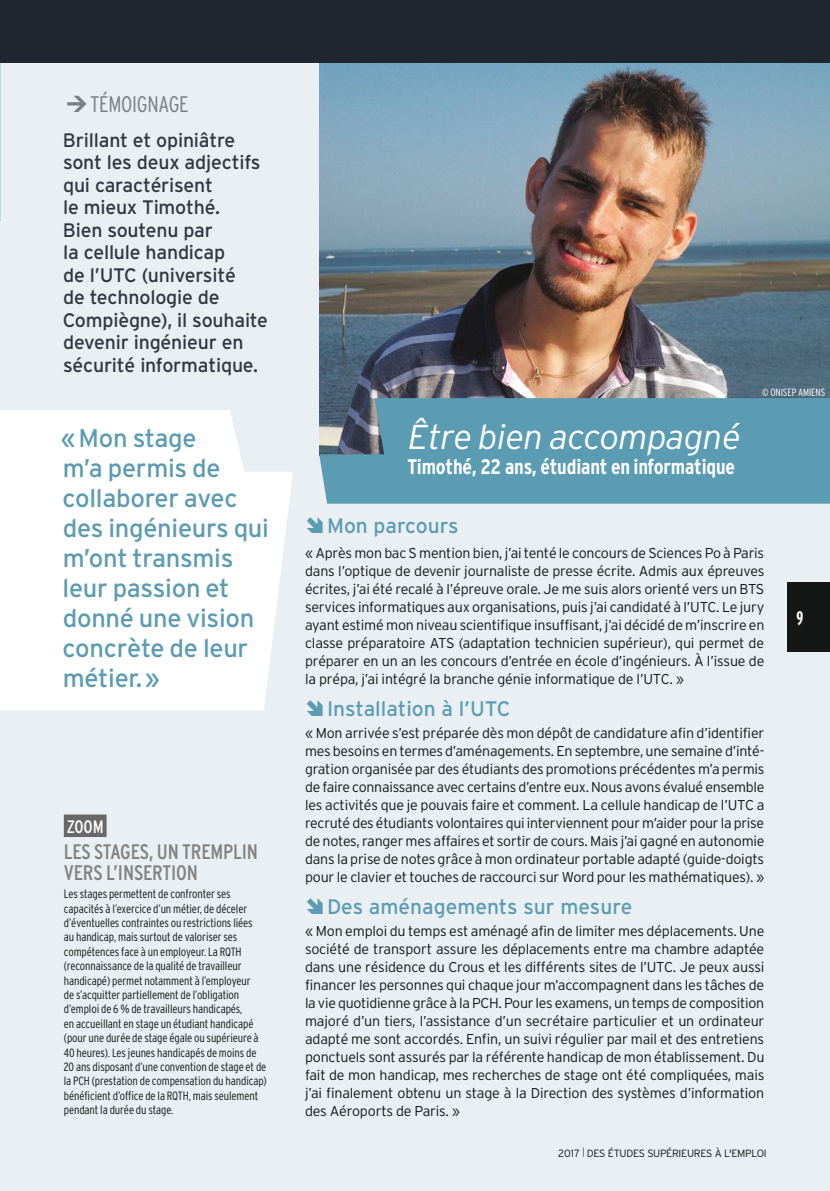
<style>
.page{position:relative;width:830px;height:1191px;background:#fff}
.page>*{position:absolute;margin:0;border:0;box-sizing:border-box;transform-origin:0 0}
.t1{font:italic 300 34.5px "Interstate";letter-spacing:-.01em;color:#fff}
.t2{font:25.5px/30px "Interstate";letter-spacing:-.01em;color:#5b9cb3}
.t3{font:300 condensed 22.5px "Interstate";letter-spacing:-.015em;color:#7b7d87}
.t4{font:21px "Interstate";color:#5b9cb3}
.t5{font:700 condensed 21px "Interstate";letter-spacing:-.01em;color:#fff}
.t6{font:condensed 21px/21px "Interstate";letter-spacing:-.01em;color:#818281}
.t7{font:19.5px/22.5px "Interstate";letter-spacing:-.01em;color:#323641}
.t8{font:700 extra-condensed 19.5px "Interstate";color:#fff}
.t9{font:condensed 18px "Interstate";color:#fff}
.t10{font:300 14.25px/18px "Interstate";letter-spacing:-.015em;color:#151616;text-align:justify}
.t11{font:300 condensed 12px/14.4px "Interstate";letter-spacing:-.01em;color:#151616}
.t12{font:300 10.5px "Interstate";letter-spacing:-.03em;color:#151616}
.t13{font:300 condensed 10.5px "Interstate";letter-spacing:-.01em;color:#fff}
.s1{font-size:13.5px}
</style>
<div class="page">
<hr style="left:0;top:62px;width:1px;height:159px;background:#5b9cb3">
<div style="left:0;top:63px;width:829px;height:1128px;background:#e9eff2"></div>
<hr style="left:0;top:63px;width:1px;height:158px;background:#5b9cb3">
<div style="left:64px;top:814px;width:42px;height:23px;background:#686868"></div>
<img style="left:319px;top:62px;width:510px;height:336px">
<svg style="left:0;top:410px;width:293px;height:300px"></svg>
<svg style="left:319px;top:398px;width:510px;height:106px;background:#5c99af"></svg>
<div style="left:787px;top:583px;width:42px;height:69px;background:#151616"></div>
<div style="left:0;top:0;width:829px;height:62px;background:#1f2630"></div>
<svg style="left:306px;top:517px;width:16px;height:16px"></svg>
<svg style="left:306px;top:700px;width:16px;height:16px"></svg>
<svg style="left:306px;top:898px;width:16px;height:16px"></svg>
<svg style="left:67px;top:95px;width:20px;height:17px"></svg>
<p class="t3" style="left:90px;top:96px;width:100px">TÉMOIgNAgE</p>
<p class="t7" style="left:63px;top:130px;width:207px">Brillant et opiniâtre sont les deux adjectifs qui caractérisent<br>le mieux Timothé.<br>Bien soutenu par<br>la cellule handicap<br>de l’UTC (université<br>de technologie de<br>Compiègne), il souhaite devenir ingénieur en sécurité informatique.</p>
<p class="t13" style="left:761px;top:389px;width:65px">© ONISEP AMIENS</p>
<p class="t2" style="left:61px;top:424px;width:209px">«Mon stage<br>m’a permis de collaborer avec des ingénieurs qui m’ont transmis leur passion et donné une vision concrète de leur métier.»</p>
<p class="t1" style="left:408px;top:417px;width:333px">Être bien accompagné</p>
<p class="t5" style="left:407px;top:458px;width:329px">Timothé, 22 ans, étudiant en informatique</p>
<p class="t4" style="left:327px;top:517px;width:133px">Mon parcours</p>
<p class="t10" style="left:305px;top:545px;width:461px">« Après mon bac S mention bien, j’ai tenté le concours de Sciences Po à Paris dans l’optique de devenir journaliste de presse écrite. Admis aux épreuves écrites, j’ai été recalé à l’épreuve orale. Je me suis alors orienté vers un BTS services informatiques aux organisations, puis j’ai candidaté à l’UTC. Le jury ayant estimé mon niveau scientifique insuffisant, j’ai décidé de m’inscrire en classe préparatoire ATS (adaptation technicien supérieur), qui permet de préparer en un an les concours d’entrée en école d’ingénieurs. À l’issue de la prépa, j’ai intégré la branche génie informatique de l’UTC. »</p>
<p class="t4" style="left:327px;top:700px;width:185px">Installation à l’UTC</p>
<p class="t10" style="left:305px;top:725px;width:461px">« Mon arrivée s’est préparée dès mon dépôt de candidature afin d’identifier mes besoins en termes d’aménagements. En septembre, une semaine d’inté&shy;gration organisée par des étudiants des promotions précédentes m’a permis de faire connaissance avec certains d’entre eux. Nous avons évalué ensemble les activités que je pouvais faire et comment. La cellule handicap de l’UTC a recruté des étudiants volontaires qui interviennent pour m’aider pour la prise de notes, ranger mes affaires et sortir de cours. Mais j’ai gagné en autonomie dans la prise de notes grâce à mon ordinateur portable adapté (guide-doigts pour le clavier et touches de raccourci sur Word pour les mathématiques). »</p>
<p class="t4" style="left:327px;top:898px;width:306px">Des aménagements sur mesure</p>
<p class="t10" style="left:305px;top:923px;width:460px">« Mon emploi du temps est aménagé afin de limiter mes déplacements. Une société de transport assure les déplacements entre ma chambre adaptée dans une résidence du Crous et les différents sites de l’UTC. Je peux aussi financer les personnes qui chaque jour m’accompagnent dans les tâches de la vie quotidienne grâce à la PCH. Pour les examens, un temps de composition majoré d’un tiers, l’assistance d’un secrétaire particulier et un ordinateur adapté me sont accordés. Enfin, un suivi régulier par mail et des entretiens ponctuels sont assurés par la référente handicap de mon établissement. Du fait de mon handicap, mes recherches de stage ont été compliquées, mais j’ai finalement obtenu un stage à la Direction des systèmes d’information des Aéroports de Paris. »</p>
<p class="t9" style="left:67px;top:820px;width:38px">ZOOM</p>
<p class="t6" style="left:64px;top:842px;width:195px">LES STAGES, UN TREMPLIN<br>VERS L’INSERTION</p>
<p class="t11" style="left:64px;top:888px;width:204px">Les stages permettent de confronter ses capacités à l’exercice d’un métier, de déceler d’éventuelles contraintes ou restrictions liées<br>au handicap, mais surtout de valoriser ses compétences face à un employeur. La RQTH (reconnaissance de la qualité de travailleur handicapé) permet notamment à l’employeur<br>de s’acquitter partiellement de l’obligation d’emploi de 6 % de travailleurs handicapés,<br>en accueillant en stage un étudiant handicapé (pour une durée de stage égale ou supérieure à 40 heures). Les jeunes handicapés de moins de 20 ans disposant d’une convention de stage et de la PCH (prestation de compensation du handicap) bénéficient d’office de la RQTH, mais seulement pendant la durée du stage.</p>
<p class="t12" style="left:558px;top:1147px;width:210px">2017 <span class="s1">l</span> DES ÉTUDES SUPÉRIEURES À L'EMPLOI</p>
<p class="t8" style="left:796px;top:607px;width:8px">9</p>
</div>
